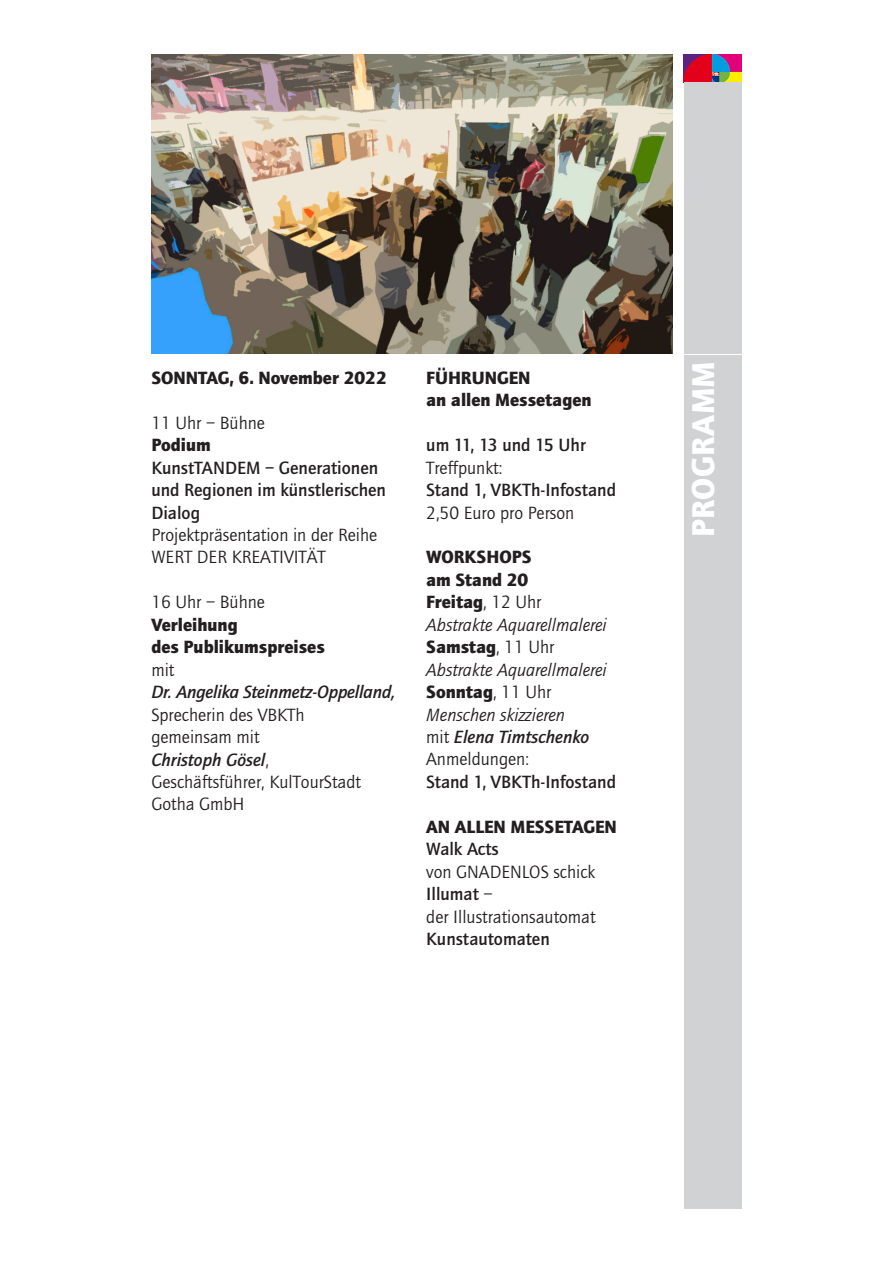
<style>
.page{position:relative;width:893px;height:1263px;background:#fff}
.page>*{position:absolute;margin:0;border:0;box-sizing:border-box;transform-origin:0 0}
.t1{font:900 32.7px "Quay Sans EF";letter-spacing:.01em;color:#fff}
.t2{font:18.3px/22.5px "Quay Sans EF";color:#231f20}
.t3{font:italic 18.3px/22.5px "Quay Sans EF";color:#231f20}
.t4{font:500 18.3px/22.5px "Quay Sans EF";color:#231f20}
.t5{font:900 18.3px/22.5px "Quay Sans EF";color:#231f20}
.t6{font:italic 500 18.3px "Quay Sans EF";letter-spacing:-.01em;color:#231f20}
.s1{font-weight:500;font-style:italic}
.s2{font-weight:900;font-style:normal}
.s3{font-style:normal}
.s4{font-weight:500}
</style>
<div class="page">
<img style="left:684px;top:54px;width:58px;height:28px">
<div style="left:684px;top:82px;width:58px;height:271px;background:#d1d2d4"></div>
<img style="left:151px;top:54px;width:521px;height:299px">
<div style="left:684px;top:355px;width:58px;height:854px;background:#d1d2d4"></div>
<p class="t5" style="left:151px;top:366px;width:237px">SONNTAG, 6. November 2022</p>
<p class="t2" style="left:151px;top:412px;width:115px">11 Uhr – Bühne</p>
<p class="t5" style="left:151px;top:434px;width:61px">Podium</p>
<p class="t4" style="left:151px;top:456px;width:236px">KunstTANDEM – Generationen und Regionen im künstlerischen<br>Dialog</p>
<p class="t2" style="left:151px;top:524px;width:227px">Projektpräsentation in der Reihe<br>WERT DER KREATIVITÄT</p>
<p class="t2" style="left:151px;top:591px;width:115px">16 Uhr – Bühne</p>
<p class="t5" style="left:151px;top:613px;width:175px">Verleihung<br>des Publikumspreises</p>
<p class="t2" style="left:151px;top:659px;width:25px">mit</p>
<p class="t6" style="left:151px;top:682px;width:245px">Dr. Angelika Steinmetz-Oppelland,</p>
<p class="t2" style="left:151px;top:704px;width:211px">Sprecherin des VBKTh gemeinsam mit<br><span class="s1">Christoph Gösel</span>,<br>Geschäftsführer, KulTourStadt<br>Gotha GmbH</p>
<p class="t5" style="left:426px;top:366px;width:167px">FÜHRUNGEN<br>an allen Messetagen</p>
<p class="t4" style="left:426px;top:434px;width:161px">um 11, 13 und 15 Uhr</p>
<p class="t2" style="left:426px;top:457px;width:78px">Treffpunkt:</p>
<p class="t4" style="left:426px;top:479px;width:191px">Stand 1, VBKTh-Infostand</p>
<p class="t2" style="left:426px;top:501px;width:149px">2,50 Euro pro Person</p>
<p class="t3" style="left:426px;top:546px;width:182px"><span class="s2">WORKSHOPS<br>am Stand 20<br>Freitag</span><span class="s3">, 12 Uhr<br></span>Abstrakte Aquarellmalerei<br><span class="s2">Samstag</span><span class="s3">, 11 Uhr<br></span>Abstrakte Aquarellmalerei<br><span class="s2">Sonntag</span><span class="s3">, 11 Uhr<br></span>Menschen skizzieren<br><span class="s3">mit</span> <span class="s4">Elena Timtschenko<br></span><span class="s3">Anmeldungen:</span></p>
<p class="t4" style="left:426px;top:771px;width:191px">Stand 1, VBKTh-Infostand</p>
<p class="t5" style="left:426px;top:815px;width:192px">AN ALLEN MESSETAGEN</p>
<p class="t4" style="left:426px;top:838px;width:74px">Walk Acts</p>
<p class="t2" style="left:426px;top:861px;width:171px">von GNADENLOS schick<br><span class="s4">Illumat</span> –<br>der Illustrationsautomat</p>
<p class="t4" style="left:426px;top:928px;width:125px">Kunstautomaten</p>
<h1 class="t1" style="left:684px;top:537px;width:178px;rotate:-90deg">PROGRAMM</h1>
</div>
